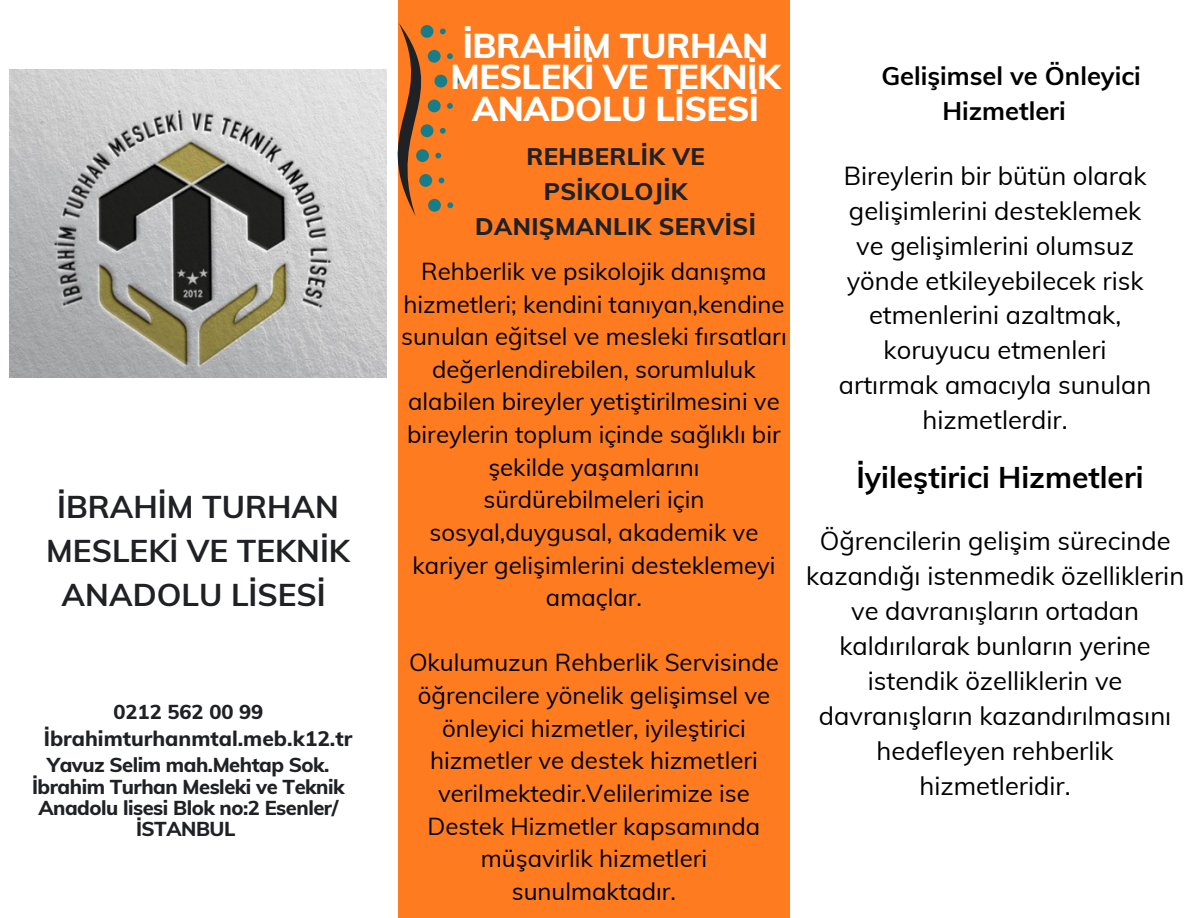
<style>
.page{position:relative;width:1188px;height:918px;background:#fff}
.page>*{position:absolute;margin:0;border:0;box-sizing:border-box;transform-origin:0 0}
.t1{font:800 34.5px/31.5px "Muli";letter-spacing:-.015em;color:#fff;text-align:center}
.t2{font:700 31.5px/43.8px "Muli";color:#1f2125;text-align:center}
.t3{font:700 30px "Muli";color:#000}
.t4{font:25.5px/34.8px "Muli";color:#000;text-align:center}
.t5{font:700 25.5px/34.8px "Muli";color:#000;text-align:center}
.t6{font:24px/32.7px "Muli";color:#000;text-align:center}
.t7{font:800 24px/34.8px "Muli";letter-spacing:.015em;color:#1f2125;text-align:center}
.t8{font:800 21px "Muli";color:#1f2125}
.t9{font:800 20.1px/21.3px "Muli";letter-spacing:-.025em;color:#1f2125;text-align:center}
.t10{font:800 20.1px "Muli";color:#1f2125}
</style>
<div class="page">
<div style="left:398px;top:0;width:392px;height:918px;background:#ff7b20"></div>
<svg style="left:386px;top:23px;width:74px;height:193px"></svg>
<img style="left:10px;top:69px;width:376px;height:309px">
<p class="t2" style="left:46px;top:484px;width:305px">İBRAHİM TURHAN<br>MESLEKİ VE TEKNİK<br>ANADOLU LİSESİ</p>
<p class="t10" style="left:113px;top:699px;width:151px">0212 562 00 99</p>
<p class="t8" style="left:44px;top:725px;width:310px">İbrahimturhanmtal.meb.k12.tr</p>
<p class="t9" style="left:32px;top:754px;width:314px">Yavuz Selim mah.Mehtap Sok.<br>İbrahim Turhan Mesleki ve Teknik<br>Anadolu lisesi Blok no:2 Esenler/<br>İSTANBUL</p>
<p class="t1" style="left:451px;top:29px;width:332px">İBRAHİM TURHAN<br>MESLEKİ VE TEKNİK<br>ANADOLU LİSESİ</p>
<p class="t7" style="left:475px;top:139px;width:282px">REHBERLİK VE<br>PSİKOLOJİK<br>DANIŞMANLIK SERVİSİ</p>
<p class="t6" style="left:401px;top:255px;width:387px">Rehberlik ve psikolojik danışma hizmetleri; kendini tanıyan,kendine sunulan eğitsel ve mesleki fırsatları değerlendirebilen, sorumluluk alabilen bireyler yetiştirilmesini ve bireylerin toplum içinde sağlıklı bir şekilde yaşamlarını sürdürebilmeleri için sosyal,duygusal, akademik ve kariyer gelişimlerini desteklemeyi amaçlar.</p>
<p class="t6" style="left:409px;top:646px;width:371px">Okulumuzun Rehberlik Servisinde öğrencilere yönelik gelişimsel ve önleyici hizmetler, iyileştirici hizmetler ve destek hizmetleri verilmektedir.Velilerimize ise<br>Destek Hizmetler kapsamında müşavirlik hizmetleri sunulmaktadır.</p>
<p class="t5" style="left:881px;top:58px;width:258px">Gelişimsel ve Önleyici<br>Hizmetleri</p>
<p class="t4" style="left:839px;top:158px;width:314px">Bireylerin bir bütün olarak gelişimlerini desteklemek ve gelişimlerini olumsuz yönde etkileyebilecek risk etmenlerini azaltmak, koruyucu etmenleri artırmak amacıyla sunulan hizmetlerdir.</p>
<p class="t3" style="left:856px;top:457px;width:285px">İyileştirici Hizmetleri</p>
<p class="t4" style="left:806px;top:523px;width:380px">Öğrencilerin gelişim sürecinde kazandığı istenmedik özelliklerin ve davranışların ortadan kaldırılarak bunların yerine istendik özelliklerin ve davranışların kazandırılmasını hedefleyen rehberlik hizmetleridir.</p>
</div>
